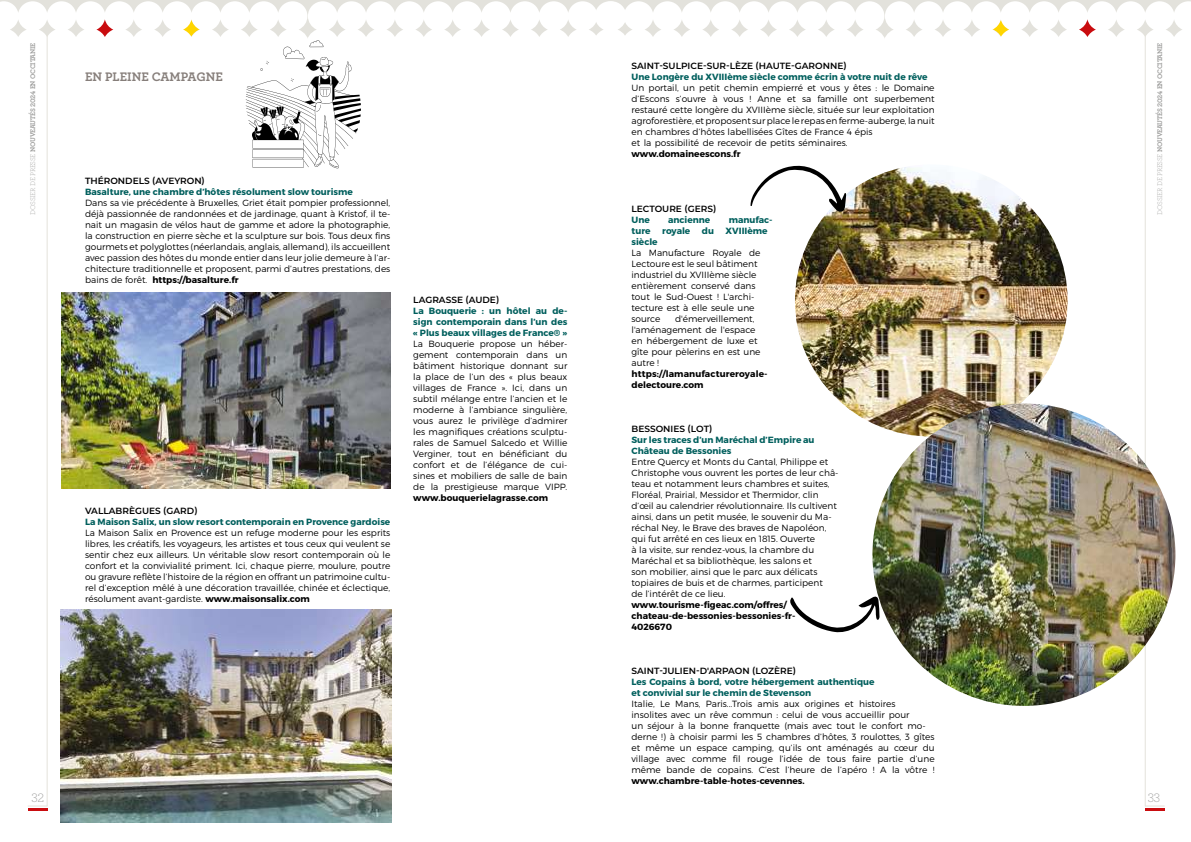
<style>
.page{position:relative;width:1191px;height:842px;background:#fff}
.page>*{position:absolute;margin:0;border:0;box-sizing:border-box;transform-origin:0 0}
.t1{font:700 13px "Archer";color:#867e7a}
.t2{font:300 12.8px "Archer";color:#9d9d9c}
.t3{font:300 9px/11px "Montserrat";color:#000}
.t4{font:700 9px/11px "Montserrat";color:#005f5d}
.t5{font:700 9px/11px "Montserrat";color:#000}
.t6{font:600 9px "Montserrat";color:#000}
.t7{font:700 7px "Archer";letter-spacing:-.025em;color:#9d9d9c}
.s1{font-weight:300}
.s2{font-weight:700}
</style>
<div class="page">
<hr style="left:1145px;top:808px;width:19px;height:3px;background:#c90c0f">
<hr style="left:28px;top:808px;width:19px;height:3px;background:#c90c0f">
<hr style="left:1145px;top:35px;width:1px;height:771px;background:#e4e2db">
<hr style="left:47px;top:35px;width:1px;height:771px;background:#e4e2db">
<svg style="left:1145px;top:806px;width:19px;height:1px"></svg>
<svg style="left:28px;top:806px;width:19px;height:1px"></svg>
<img style="left:61px;top:292px;width:329px;height:196px">
<img style="left:60px;top:609px;width:331px;height:214px">
<img style="left:795px;top:164px;width:272px;height:273px;border-radius:136px">
<img style="left:872px;top:403px;width:303px;height:303px;border-radius:151px">
<svg style="left:0;top:1px;width:1191px;height:211px"></svg>
<svg style="left:790px;top:596px;width:89px;height:37px"></svg>
<p class="t7" style="left:27px;top:215px;width:174px;rotate:-90deg"><span class="s1">DOSSIER DE PRESSE</span> NOUVEAUTÉS 2024 EN OCCITANIE</p>
<h1 class="t1" style="left:85px;top:67px;width:139px">EN PLEINE CAMPAGNE</h1>
<p class="t6" style="left:85px;top:175px;width:121px">THÉRONDELS (AVEYRON)</p>
<p class="t4" style="left:85px;top:187px;width:269px">Basalture, une chambre d’hôtes résolument slow tourisme</p>
<p class="t3" style="left:85px;top:197px;width:307px;text-align:justify">Dans sa vie précédente à Bruxelles, Griet était pompier professionnel, déjà passionnée de randonnées et de jardinage, quant à Kristof, il te&shy;nait un magasin de vélos haut de gamme et adore la photographie, la construction en pierre sèche et la sculpture sur bois. Tous deux fins gourmets et polyglottes (néerlandais, anglais, allemand), ils accueillent avec passion des hôtes du monde entier dans leur jolie demeure à l’ar&shy;chitecture traditionnelle et proposent, parmi d’autres prestations, des bains de forêt. <span class="s2">https://basalture.fr</span></p>
<p class="t6" style="left:85px;top:505px;width:114px">VALLABRÈGUES (GARD)</p>
<p class="t4" style="left:85px;top:517px;width:307px">La Maison Salix, un slow resort contemporain en Provence gardoise</p>
<p class="t3" style="left:85px;top:527px;width:307px;text-align:justify">La Maison Salix en Provence est un refuge moderne pour les esprits libres, les créatifs, les voyageurs, les artistes et tous ceux qui veulent se sentir chez eux ailleurs. Un véritable slow resort contemporain où le confort et la convivialité priment. Ici, chaque pierre, moulure, poutre ou gravure reflète l’histoire de la région en offrant un patrimoine cultu&shy;rel d’exception mêlé à une décoration travaillée, chinée et éclectique, résolument avant-gardiste. <span class="s2">www.maisonsalix.com</span></p>
<p class="t6" style="left:413px;top:293px;width:87px">LAGRASSE (AUDE)</p>
<p class="t4" style="left:413px;top:305px;width:156px;text-align:justify">La Bouquerie : un hôtel au de&shy;sign contemporain dans l’un des « Plus beaux villages de France® »</p>
<p class="t3" style="left:413px;top:338px;width:156px;text-align:justify">La Bouquerie propose un héber&shy;gement contemporain dans un bâtiment historique donnant sur la place de l’un des « plus beaux villages de France ». Ici, dans un subtil mélange entre l’ancien et le moderne à l’ambiance singulière, vous aurez le privilège d’admirer les magnifiques créations sculptu&shy;rales de Samuel Salcedo et Willie Verginer, tout en bénéficiant du confort et de l’élégance de cui&shy;sines et mobiliers de salle de bain de la prestigieuse marque VIPP.</p>
<p class="t5" style="left:413px;top:492px;width:136px">www.bouquerielagrasse.com</p>
<p class="t6" style="left:631px;top:59px;width:217px">SAINT-SULPICE-SUR-LÈZE (HAUTE-GARONNE)</p>
<p class="t4" style="left:631px;top:71px;width:297px">Une Longère du XVIIIème siècle comme écrin à votre nuit de rêve</p>
<p class="t3" style="left:631px;top:82px;width:305px">Un portail, un petit chemin empierré et vous y êtes : le Domaine d’Escons s’ouvre à vous ! Anne et sa famille ont superbement restauré cette longère du XVIIIème siècle, située sur leur exploitation agroforestière, et proposent sur place le repas en ferme-auberge, la nuit en chambres d’hôtes labellisées Gîtes de France 4 épis<br>et la possibilité de recevoir de petits séminaires.</p>
<p class="t5" style="left:631px;top:148px;width:110px">www.domaineescons.fr</p>
<p class="t6" style="left:631px;top:202px;width:86px">LECTOURE (GERS)</p>
<p class="t4" style="left:631px;top:214px;width:20px">Une</p>
<p class="t4" style="left:668px;top:214px;width:44px">ancienne</p>
<p class="t4" style="left:728px;top:214px;width:45px">manufac-</p>
<p class="t4" style="left:631px;top:225px;width:21px">ture</p>
<p class="t4" style="left:662px;top:225px;width:30px">royale</p>
<p class="t4" style="left:702px;top:225px;width:14px">du</p>
<p class="t4" style="left:725px;top:225px;width:43px">XVIIIème</p>
<p class="t4" style="left:631px;top:236px;width:28px">siècle</p>
<p class="t3" style="left:631px;top:247px;width:130px">La Manufacture Royale de<br>Lectoure est le seul bâtiment industriel du XVIIIème siècle entièrement conservé dans tout le Sud-Ouest ! L'archi&shy;tecture est à elle seule une source</p>
<p class="t3" style="left:631px;top:313px;width:131px;text-indent:43px">d'émerveillement, l'aménagement de l'espace en hébergement de luxe et gîte pour pèlerins en est une autre !</p>
<p class="t5" style="left:631px;top:368px;width:138px">https://lamanufactureroyale&shy;delectoure.com</p>
<p class="t6" style="left:631px;top:422px;width:82px">BESSONIES (LOT)</p>
<p class="t4" style="left:631px;top:434px;width:184px">Sur les traces d’un Maréchal d’Empire au<br>Château de Bessonies</p>
<p class="t3" style="left:631px;top:456px;width:208px">Entre Quercy et Monts du Cantal, Philippe et Christophe vous ouvrent les portes de leur châ&shy;teau et notamment leurs chambres et suites, Floréal, Prairial, Messidor et Thermidor, clin d’œil au calendrier révolutionnaire. Ils cultivent ainsi, dans un petit musée, le souvenir du Ma&shy;réchal Ney, le Brave des braves de Napoléon, qui fut arrêté en ces lieux en 1815. Ouverte<br>à la visite, sur rendez-vous, la chambre du Maréchal et sa bibliothèque, les salons et<br>son mobilier, ainsi que le parc aux délicats topiaires de buis et de charmes, participent<br>de l’intérêt de ce lieu.</p>
<p class="t5" style="left:631px;top:599px;width:165px">www.tourisme-figeac.com/offres/ chateau-de-bessonies-bessonies-fr-<br>4026670</p>
<p class="t6" style="left:631px;top:664px;width:166px">SAINT-JULIEN-D'ARPAON (LOZÈRE)</p>
<p class="t4" style="left:631px;top:676px;width:244px">Les Copains à bord, votre hébergement authentique et convivial sur le chemin de Stevenson</p>
<p class="t3" style="left:631px;top:698px;width:305px">Italie, Le Mans, Paris...Trois amis aux origines et histoires<br>insolites avec un rêve commun : celui de vous accueillir pour<br>un séjour à la bonne franquette (mais avec tout le confort mo&shy;derne !) à choisir parmi les 5 chambres d’hôtes, 3 roulottes, 3 gîtes et même un espace camping, qu’ils ont aménagés au cœur du village avec comme fil rouge l’idée de tous faire partie d’une même bande de copains. C’est l’heure de l’apéro ! A la vôtre !</p>
<p class="t5" style="left:631px;top:775px;width:175px">www.chambre-table-hotes-cevennes.</p>
<p class="t7" style="left:1154px;top:215px;width:174px;rotate:-90deg"><span class="s1">DOSSIER DE PRESSE</span> NOUVEAUTÉS 2024 EN OCCITANIE</p>
<h2 class="t2" style="left:32px;top:789px;width:14px">32</h2>
<h2 class="t2" style="left:1147px;top:789px;width:14px">33</h2>
</div>
